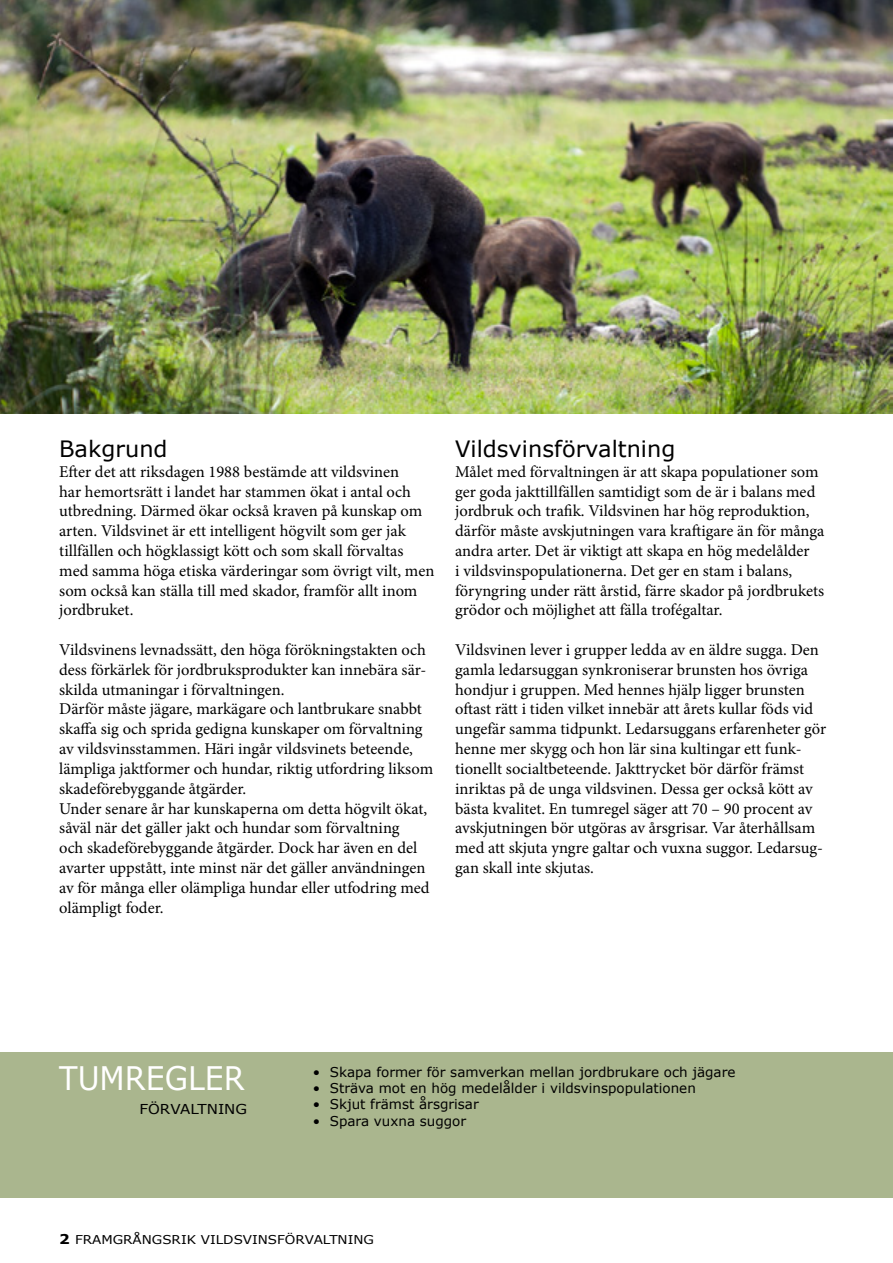
<style>
.page{position:relative;width:893px;height:1263px;background:#fff}
.page>*{position:absolute;margin:0;border:0;box-sizing:border-box;transform-origin:0 0}
.t1{font:32.4px "Verdana";color:#fff;scale:.93 1}
.t2{font:22.5px "Verdana";color:#000}
.t3{font:16.5px/19.8px "Minion Pro";color:#000}
.t4{font:13.65px "Verdana";color:#000;scale:1.1 1}
.t5{font:13.5px "Verdana";color:#000}
.t6{font:12.15px "Verdana";color:#000;scale:1.11 1}
.s1{font-weight:700;font-size:13.5px}
</style>
<div class="page">
<img style="left:0;top:0;width:893px;height:413px">
<div style="left:0;top:1051px;width:893px;height:146px;background:#aab68e"></div>
<h2 class="t2" style="left:59px;top:433px;width:110px">Bakgrund</h2>
<p class="t3" style="left:59px;top:462px;width:377px">Efter det att riksdagen 1988 bestämde att vildsvinen<br>har hemortsrätt i landet har stammen ökat i antal och utbredning. Därmed ökar också kraven på kunskap om arten. Vildsvinet är ett intelligent högvilt som ger jak tillfällen och högklassigt kött och som skall förvaltas med samma höga etiska värderingar som övrigt vilt, men som också kan ställa till med skador, framför allt inom jordbruket.</p>
<p class="t3" style="left:59px;top:640px;width:375px">Vildsvinens levnadssätt, den höga förökningstakten och dess förkärlek för jordbruksprodukter kan innebära sär&shy;skilda utmaningar i förvaltningen.<br>Därför måste jägare, markägare och lantbrukare snabbt skaffa sig och sprida gedigna kunskaper om förvaltning av vildsvinsstammen. Häri ingår vildsvinets beteende, lämpliga jaktformer och hundar, riktig utfordring liksom skadeförebyggande åtgärder.<br>Under senare år har kunskaperna om detta högvilt ökat, såväl när det gäller jakt och hundar som förvaltning<br>och skadeförebyggande åtgärder. Dock har även en del avarter uppstått, inte minst när det gäller användningen av för många eller olämpliga hundar eller utfodring med olämpligt foder.</p>
<h2 class="t2" style="left:455px;top:433px;width:222px">Vildsvinsförvaltning</h2>
<p class="t3" style="left:455px;top:462px;width:371px">Målet med förvaltningen är att skapa populationer som ger goda jakttillfällen samtidigt som de är i balans med jordbruk och trafik. Vildsvinen har hög reproduktion, därför måste avskjutningen vara kraftigare än för många andra arter. Det är viktigt att skapa en hög medelålder<br>i vildsvinspopulationerna. Det ger en stam i balans, föryngring under rätt årstid, färre skador på jordbrukets grödor och möjlighet att fälla trofégaltar.</p>
<p class="t3" style="left:455px;top:640px;width:373px">Vildsvinen lever i grupper ledda av en äldre sugga. Den gamla ledarsuggan synkroniserar brunsten hos övriga hondjur i gruppen. Med hennes hjälp ligger brunsten oftast rätt i tiden vilket innebär att årets kullar föds vid ungefär samma tidpunkt. Ledarsuggans erfarenheter gör henne mer skygg och hon lär sina kultingar ett funk&shy;tionellt socialtbeteende. Jakttrycket bör därför främst inriktas på de unga vildsvinen. Dessa ger också kött av bästa kvalitet. En tumregel säger att 70 – 90 procent av avskjutningen bör utgöras av årsgrisar. Var återhållsam med att skjuta yngre galtar och vuxna suggor. Ledarsug&shy;gan skall inte skjutas.</p>
<h1 class="t1" style="left:59px;top:1055px;width:201px">TUMREGLER</h1>
<p class="t4" style="left:140px;top:1099px;width:99px">FÖRVALTNING</p>
<p class="t5" style="left:313px;top:1063px;width:424px">• Skapa former för samverkan mellan jordbrukare och jägare</p>
<p class="t5" style="left:313px;top:1079px;width:384px">• Sträva mot en hög medelålder i vildsvinspopulationen</p>
<p class="t5" style="left:313px;top:1095px;width:167px">• Skjut främst årsgrisar</p>
<p class="t5" style="left:313px;top:1111px;width:155px">• Spara vuxna suggor</p>
<p class="t6" style="left:59px;top:1231px;width:285px"><span class="s1">2</span> FRAMGRÅNGSRIK VILDSVINSFÖRVALTNING</p>
</div>
